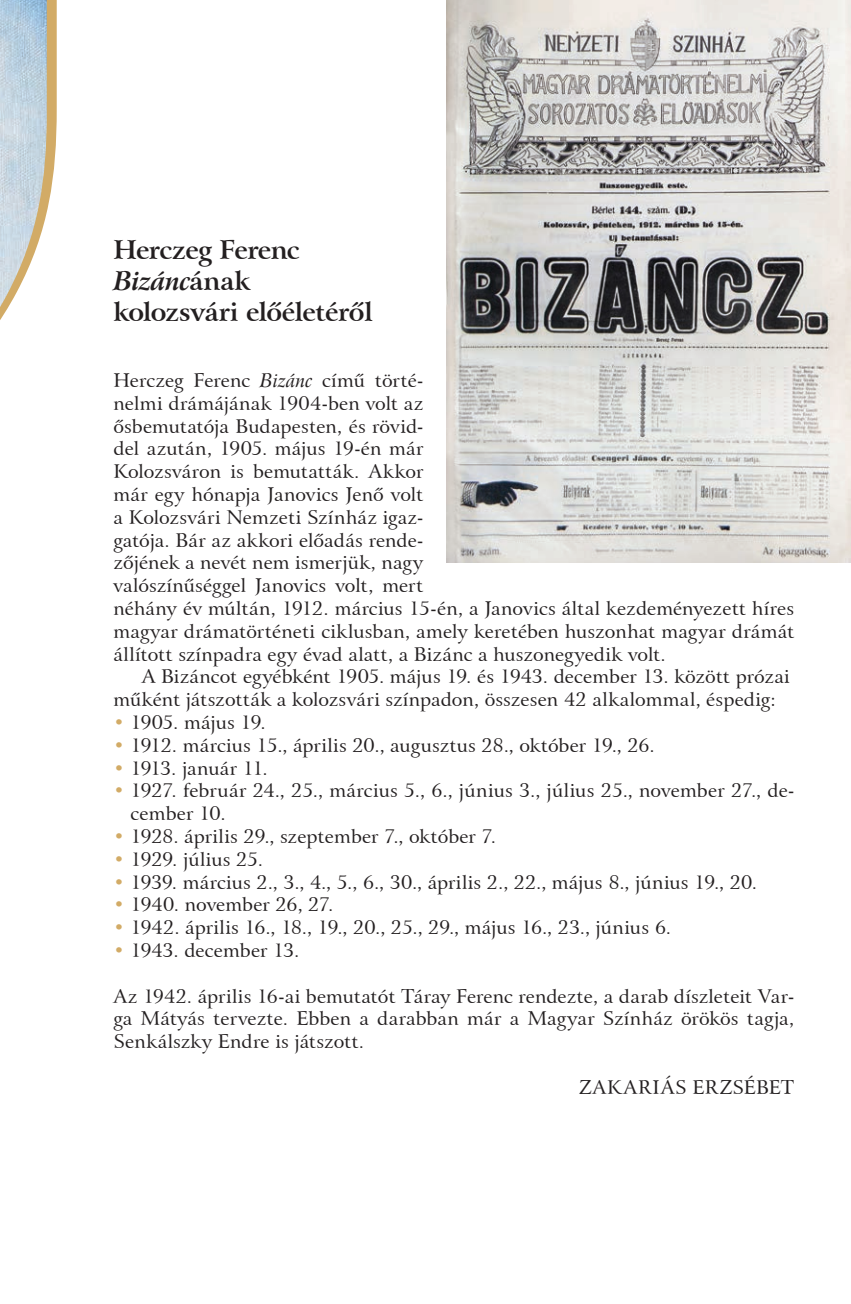
<style>
.page{position:relative;width:851px;height:1304px;background:#fff}
.page>*{position:absolute;margin:0;border:0;box-sizing:border-box;transform-origin:0 0}
.t1{font:26px "Arrus RO Bold";letter-spacing:-.025em;color:#231f20}
.t2{font:26px "Arrus RO Bolditalic";letter-spacing:-.025em;color:#231f20}
.t3{font:19px/22.8px "Arrus RO Normal";letter-spacing:.005em;color:#231f20}
.t4{font:19px "Arrus RO Normal";letter-spacing:.045em;color:#231f20}
.t5{font:19px "Arrus RO Normal";letter-spacing:-.015em;color:#231f20}
.s1{font-family:"Arrus RO Bold"}
.s2{font-family:"Arrus RO Italic"}
.s3{color:#d2ab66}
</style>
<div class="page">
<svg style="left:47px;top:0;width:10px;height:211px;background:#d9b97f"></svg>
<img style="left:0;top:0;width:47px;height:320px">
<img style="left:446px;top:0;width:404px;height:562px">
<h1 class="t1" style="left:113px;top:233px;width:188px">Herczeg Ferenc</h1>
<h1 class="t2" style="left:113px;top:264px;width:138px">Bizánc<span class="s1">ának</span></h1>
<h1 class="t1" style="left:113px;top:296px;width:261px">kolozsvári előéletéről</h1>
<p class="t3" style="left:113px;top:369px;width:682px">Herczeg Ferenc <span class="s2">Bizánc</span> című törté-<br>nelmi drámájának 1904-ben volt az<br>ősbemutatója Budapesten, és rövid-<br>del azután, 1905. május 19-én már<br>Kolozsváron is bemutatták. Akkor<br>már egy hónapja Janovics Jenő volt<br>a Kolozsvári Nemzeti Színház igaz-<br>gatója. Bár az akkori előadás rende-<br>zőjének a nevét nem ismerjük, nagy<br>valószínűséggel Janovics volt, mert<br>néhány év múltán, 1912. március 15-én, a Janovics által kezdeményezett híres magyar drámatörténeti ciklusban, amely keretében huszonhat magyar drámát állított színpadra egy évad alatt, a Bizánc a huszonegyedik volt.</p>
<p class="t3" style="left:113px;top:666px;width:677px;text-indent:28px">A Bizáncot egyébként 1905. május 19. és 1943. december 13. között prózai műként játszották a kolozsvári színpadon, összesen 42 alkalommal, éspedig:</p>
<p class="t3" style="left:113px;top:711px;width:154px"><span class="s3">•</span> 1905. május 19.</p>
<p class="t3" style="left:113px;top:734px;width:542px"><span class="s3">•</span> 1912. március 15., április 20., augusztus 28., október 19., 26.</p>
<p class="t5" style="left:113px;top:756px;width:156px"><span class="s3">•</span> 1913. január 11.</p>
<p class="t3" style="left:130px;top:780px;width:665px;text-indent:-17px"><span class="s3">•</span> 1927. február 24., 25., március 5., 6., június 3., július 25., november 27., de&shy;cember 10.</p>
<p class="t3" style="left:113px;top:825px;width:384px"><span class="s3">•</span> 1928. április 29., szeptember 7., október 7.</p>
<p class="t3" style="left:113px;top:848px;width:151px"><span class="s3">•</span> 1929. július 25.</p>
<p class="t3" style="left:113px;top:871px;width:645px"><span class="s3">•</span> 1939. március 2., 3., 4., 5., 6., 30., április 2., 22., május 8., június 19., 20.</p>
<p class="t3" style="left:113px;top:894px;width:221px"><span class="s3">•</span> 1940. november 26, 27.</p>
<p class="t3" style="left:113px;top:916px;width:559px"><span class="s3">•</span> 1942. április 16., 18., 19., 20., 25., 29., május 16., 23., június 6.</p>
<p class="t3" style="left:113px;top:939px;width:187px"><span class="s3">•</span> 1943. december 13.</p>
<p class="t3" style="left:113px;top:985px;width:682px;text-align:justify">Az 1942. április 16-ai bemutatót Táray Ferenc rendezte, a darab díszleteit Var&shy;ga Mátyás tervezte. Ebben a darabban már a Magyar Színház örökös tagja, Senkálszky Endre is játszott.</p>
<p class="t4" style="left:578px;top:1075px;width:217px">ZAKARIÁS ERZSÉBET</p>
</div>
